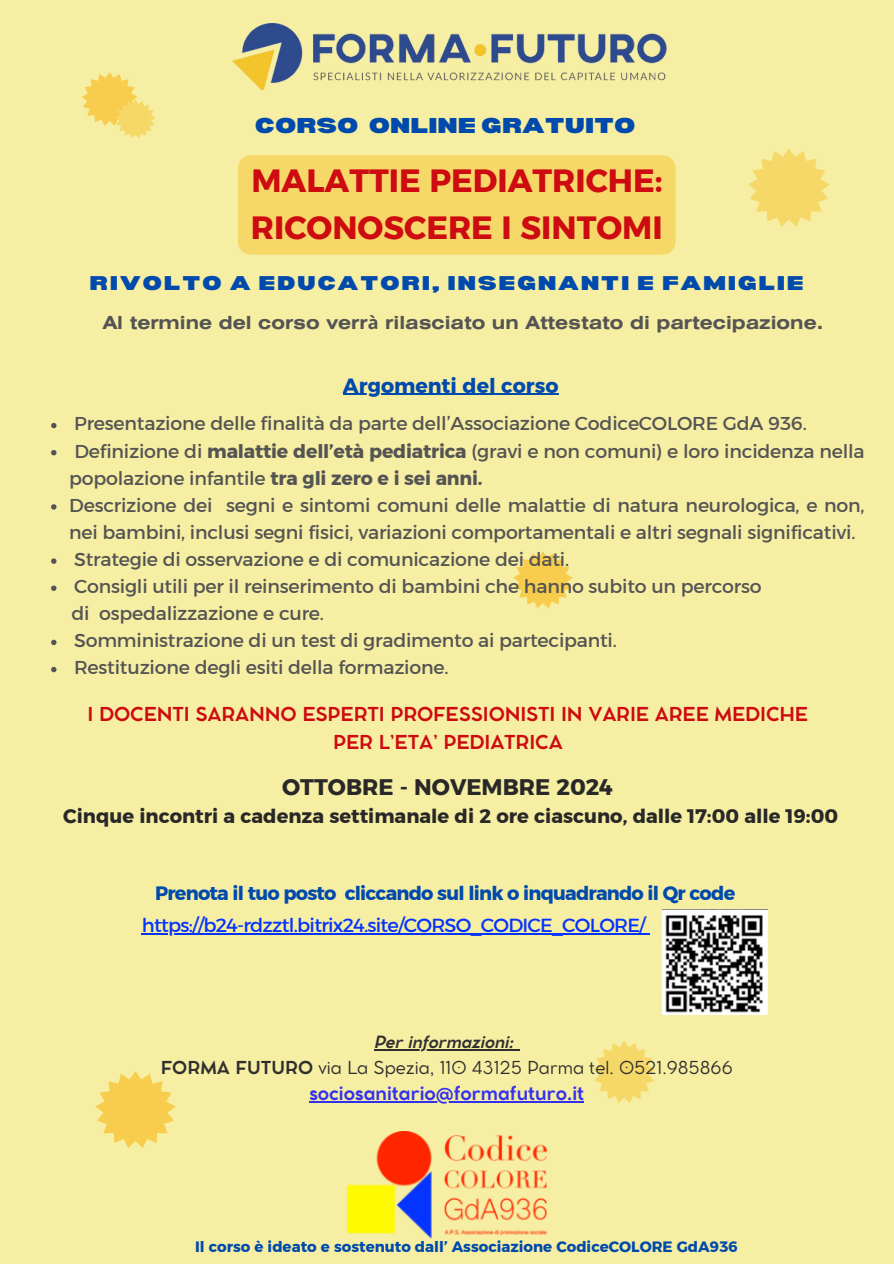
<style>
.page{position:relative;width:894px;height:1264px;background:#fff}
.page>*{position:absolute;margin:0;border:0;box-sizing:border-box;transform-origin:0 0}
.t1{font:32.1px/47.2px "Kief Montaser Bold";color:#cd0b11}
.t2{font:22.5px "Kief Montaser Bold";color:#292828}
.t3{font:900 expanded 21px "Bernoru";color:#004aad}
.t4{font:20.55px "Kief Montaser Bold";color:#004aad}
.t5{font:19.5px "Kief Montaser Bold";color:#292828}
.t6{font:900 expanded 19.5px "Bernoru";letter-spacing:.08em;color:#004aad}
.t7{font:19.35px "Kief Montaser Bold";letter-spacing:-.04em;color:#004aad}
.t8{font:19.35px "Kief Montaser Regular";letter-spacing:-.04em;color:#0533ff}
.t9{font:700 19.05px "Cocomat Pro";color:#3430ef}
.t10{font:18.9px/27.2px "Kief Montaser Regular";letter-spacing:-.01em;color:#545454}
.t11{font:700 18.9px/28.2px "Cocomat Pro";letter-spacing:-.01em;color:#cd0b11;text-align:center}
.t12{font:700 18px "Helios Ext";color:#545454}
.t13{font:17.55px "Cocomat Pro";color:#302f2f}
.t14{font:italic 700 16.8px "Cocomat Pro";color:#302f2f}
.t15{font:15px "Kief Montaser Bold";color:#004aad}
.s1{font-family:"Noto Sans"}
.s2{font-family:"Kief Montaser Bold"}
.s3{font-weight:700}
</style>
<div class="page">
<div style="left:0;top:0;width:893px;height:1263px;background:#f6eea2"></div>
<img style="left:232px;top:24px;width:434px;height:65px">
<svg style="left:748px;top:148px;width:81px;height:79px"></svg>
<svg style="left:513px;top:551px;width:59px;height:57px"></svg>
<hr style="left:343px;top:393px;width:152px;height:2px;background:#004aad">
<hr style="left:495px;top:393px;width:63px;height:2px;background:#004aad">
<svg style="left:51px;top:423px;width:5px;height:5px"></svg>
<svg style="left:51px;top:450px;width:5px;height:5px"></svg>
<svg style="left:51px;top:504px;width:5px;height:5px"></svg>
<svg style="left:51px;top:558px;width:5px;height:6px"></svg>
<svg style="left:51px;top:585px;width:5px;height:6px"></svg>
<svg style="left:51px;top:639px;width:5px;height:6px"></svg>
<svg style="left:51px;top:667px;width:5px;height:5px"></svg>
<svg style="left:593px;top:1041px;width:62px;height:62px"></svg>
<svg style="left:95px;top:1071px;width:80px;height:77px"></svg>
<svg style="left:82px;top:72px;width:73px;height:66px"></svg>
<img style="left:346px;top:1131px;width:201px;height:107px">
<img style="left:662px;top:909px;width:105px;height:105px">
<hr style="left:374px;top:1049px;width:140px;height:1px;background:#302f2f">
<hr style="left:309px;top:1101px;width:275px;height:1px;background:#3430ef">
<hr style="left:142px;top:933px;width:502px;height:1px;background:#0533ff">
<div style="left:238px;top:155px;width:437px;height:100px;background:#f6d869"></div>
<h2 class="t3" style="left:255px;top:114px;width:105px">CORSO</h2>
<h3 class="t3" style="left:368px;top:114px;width:268px">ONLINE GRATUITO</h3>
<p class="t1" style="left:251px;top:157px;width:413px">MALATTIE PEDIATRICHE:<br>RICONOSCERE I SINTOMI</p>
<p class="t6" style="left:90px;top:272px;width:715px">RIVOLTO A EDUCATORI, INSEGNANTI E FAMIGLIE</p>
<p class="t12" style="left:103px;top:316px;width:721px">Al termine del corso verr<span class="s1">à</span> rilasciato un Attestato di partecipazione.</p>
<h2 class="t4" style="left:343px;top:372px;width:217px">Argomenti del corso</h2>
<h1 class="t10" style="left:74px;top:410px;width:734px">Presentazione delle finalità da parte dell’Associazione CodiceCOLORE GdA 936.</h1>
<h2 class="t10" style="left:69px;top:437px;width:796px">Definizione di <span class="s2">malattie dell’età pediatrica</span> (gravi e non comuni) e loro incidenza nella popolazione infantile <span class="s2">tra gli zero e i sei anni.</span></h2>
<h5 class="t10" style="left:69px;top:491px;width:796px">Descrizione dei segni e sintomi comuni delle malattie di natura neurologica, e non, nei bambini, inclusi segni fisici, variazioni comportamentali e altri segnali significativi.</h5>
<p class="t10" style="left:74px;top:545px;width:496px">Strategie di osservazione e di comunicazione dei dati.</p>
<p class="t10" style="left:74px;top:572px;width:688px">Consigli utili per il reinserimento di bambini che hanno subito un percorso</p>
<p class="t10" style="left:71px;top:600px;width:254px">di ospedalizzazione e cure.</p>
<p class="t10" style="left:74px;top:627px;width:544px">Somministrazione di un test di gradimento ai partecipanti.</p>
<p class="t10" style="left:74px;top:654px;width:376px">Restituzione degli esiti della formazione.</p>
<p class="t11" style="left:88px;top:701px;width:722px">I DOCENTI SARANNO ESPERTI PROFESSIONISTI IN VARIE AREE MEDICHE<br>PER L’ETA’ PEDIATRICA</p>
<p class="t2" style="left:282px;top:773px;width:332px">OTTOBRE - NOVEMBRE 2024</p>
<p class="t5" style="left:63px;top:804px;width:776px">Cinque incontri a cadenza settimanale di 2 ore ciascuno, dalle 17:00 alle 19:00</p>
<h6 class="t7" style="left:155px;top:880px;width:581px">Prenota il tuo posto cliccando sul link o inquadrando il Qr code</h6>
<p class="t8" style="left:142px;top:913px;width:505px">https://b24-rdzztl.bitrix24.site/CORSO_CODICE_COLORE/</p>
<h4 class="t14" style="left:374px;top:1035px;width:141px">Per informazioni:</h4>
<h4 class="t13" style="left:161px;top:1061px;width:573px"><span class="s3">FORMA FUTURO</span> via La Spezia, 110 43125 Parma tel. 0521.985866</h4>
<p class="t9" style="left:309px;top:1085px;width:276px">sociosanitario@formafuturo.it</p>
<p class="t15" style="left:195px;top:1236px;width:544px">Il corso è ideato e sostenuto dall’ Associazione CodiceCOLORE GdA936</p>
</div>
